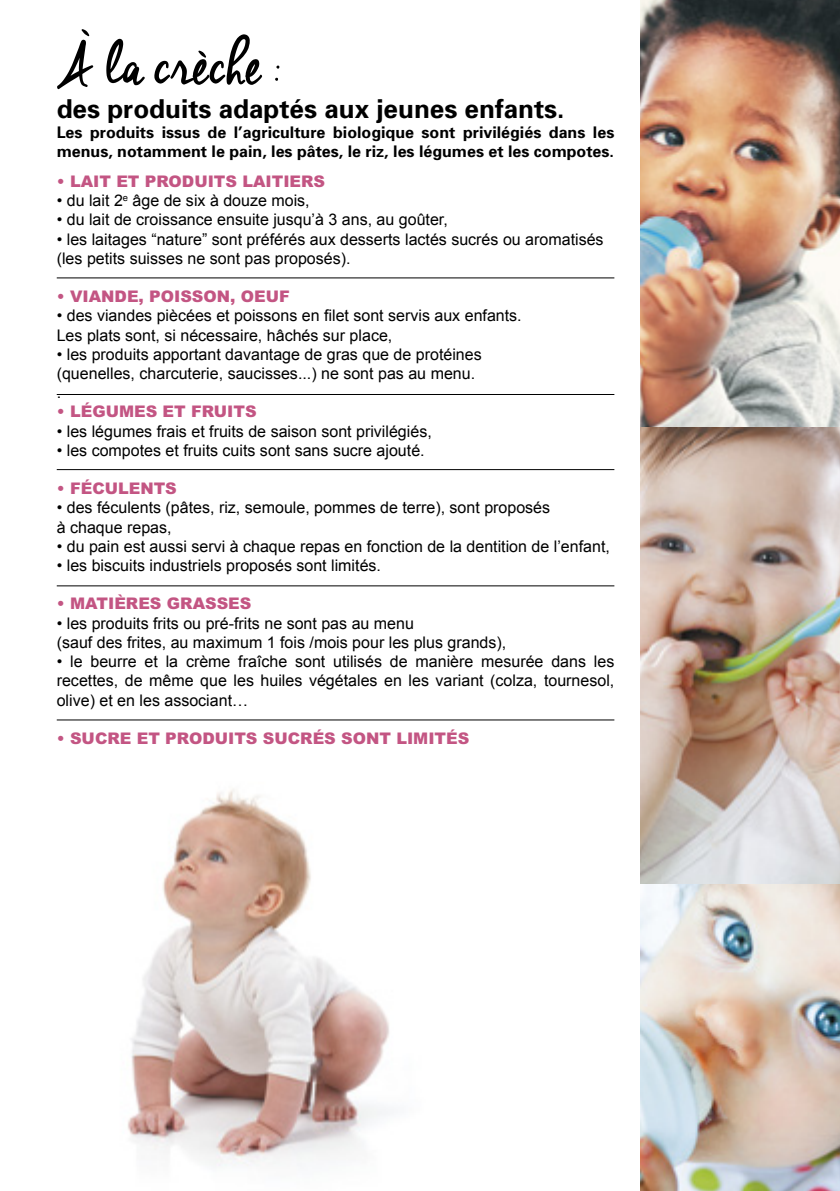
<style>
.page{position:relative;width:840px;height:1191px;background:#fff}
.page>*{position:absolute;margin:0;border:0;box-sizing:border-box;transform-origin:0 0}
.t1{font:60px "Cheddar Jack";color:#000}
.t2{font:700 26px "Univers";color:#000}
.t3{font:16px/19.2px "Arial";color:#000;text-align:justify}
.t4{font:700 16px/19.2px "Univers";color:#000}
.t5{font:16px "Arial Black PL";color:#c35583}
</style>
<div class="page">
<img style="left:57px;top:720px;width:385px;height:446px">
<hr style="left:57px;top:277px;width:557px;height:1px;background:#000">
<hr style="left:57px;top:394px;width:557px;height:1px;background:#000">
<hr style="left:57px;top:469px;width:557px;height:1px;background:#000">
<hr style="left:57px;top:585px;width:557px;height:1px;background:#000">
<hr style="left:57px;top:719px;width:557px;height:1px;background:#000">
<img style="left:640px;top:0;width:199px;height:1191px">
<p class="t1" style="left:57px;top:24px;width:226px">À la crèche :</p>
<p class="t2" style="left:57px;top:94px;width:509px">des produits adaptés aux jeunes enfants.</p>
<p class="t4" style="left:57px;top:122px;width:558px">Les produits issus de l’agriculture biologique sont privilégiés dans les menus, notamment le pain, les pâtes, le riz, les légumes et les compotes.</p>
<p class="t5" style="left:57px;top:171px;width:270px">• LAIT ET PRODUITS LAITIERS</p>
<p class="t3" style="left:57px;top:191px;width:254px">• du lait 2<sup>e</sup> âge de six à douze mois,</p>
<p class="t3" style="left:57px;top:210px;width:392px">• du lait de croissance ensuite jusqu’à 3 ans, au goûter,</p>
<p class="t3" style="left:57px;top:229px;width:548px">• les laitages “nature” sont préférés aux desserts lactés sucrés ou aromatisés</p>
<p class="t3" style="left:57px;top:249px;width:295px">(les petits suisses ne sont pas proposés).</p>
<p class="t5" style="left:57px;top:286px;width:234px">• VIANDE, POISSON, OEUF</p>
<p class="t3" style="left:57px;top:306px;width:466px">• des viandes piècées et poissons en filet sont servis aux enfants.</p>
<p class="t3" style="left:57px;top:325px;width:337px">Les plats sont, si nécessaire, hâchés sur place,</p>
<p class="t3" style="left:57px;top:345px;width:426px">• les produits apportant davantage de gras que de protéines</p>
<p class="t3" style="left:57px;top:364px;width:419px">(quenelles, charcuterie, saucisses...) ne sont pas au menu.</p>
<p class="t3" style="left:57px;top:383px;width:6px">.</p>
<p class="t5" style="left:57px;top:401px;width:201px">• LÉGUMES ET FRUITS</p>
<p class="t3" style="left:57px;top:421px;width:376px">• les légumes frais et fruits de saison sont privilégiés,</p>
<p class="t3" style="left:57px;top:441px;width:369px">• les compotes et fruits cuits sont sans sucre ajouté.</p>
<p class="t5" style="left:57px;top:478px;width:121px">• FÉCULENTS</p>
<p class="t3" style="left:57px;top:498px;width:494px">• des féculents (pâtes, riz, semoule, pommes de terre), sont proposés</p>
<p class="t3" style="left:57px;top:517px;width:116px">à chaque repas,</p>
<p class="t3" style="left:57px;top:537px;width:554px">• du pain est aussi servi à chaque repas en fonction de la dentition de l’enfant,</p>
<p class="t3" style="left:57px;top:556px;width:325px">• les biscuits industriels proposés sont limités.</p>
<p class="t5" style="left:57px;top:593px;width:196px">• MATIÈRES GRASSES</p>
<p class="t3" style="left:57px;top:613px;width:358px">• les produits frits ou pré-frits ne sont pas au menu</p>
<p class="t3" style="left:57px;top:633px;width:451px">(sauf des frites, au maximum 1 fois /mois pour les plus grands),</p>
<p class="t3" style="left:57px;top:652px;width:558px">• le beurre et la crème fraîche sont utilisés de manière mesurée dans les recettes, de même que les huiles végétales en les variant (colza, tournesol, olive) et en les associant…</p>
<p class="t5" style="left:57px;top:728px;width:414px">• SUCRE ET PRODUITS SUCRÉS SONT LIMITÉS</p>
</div>
